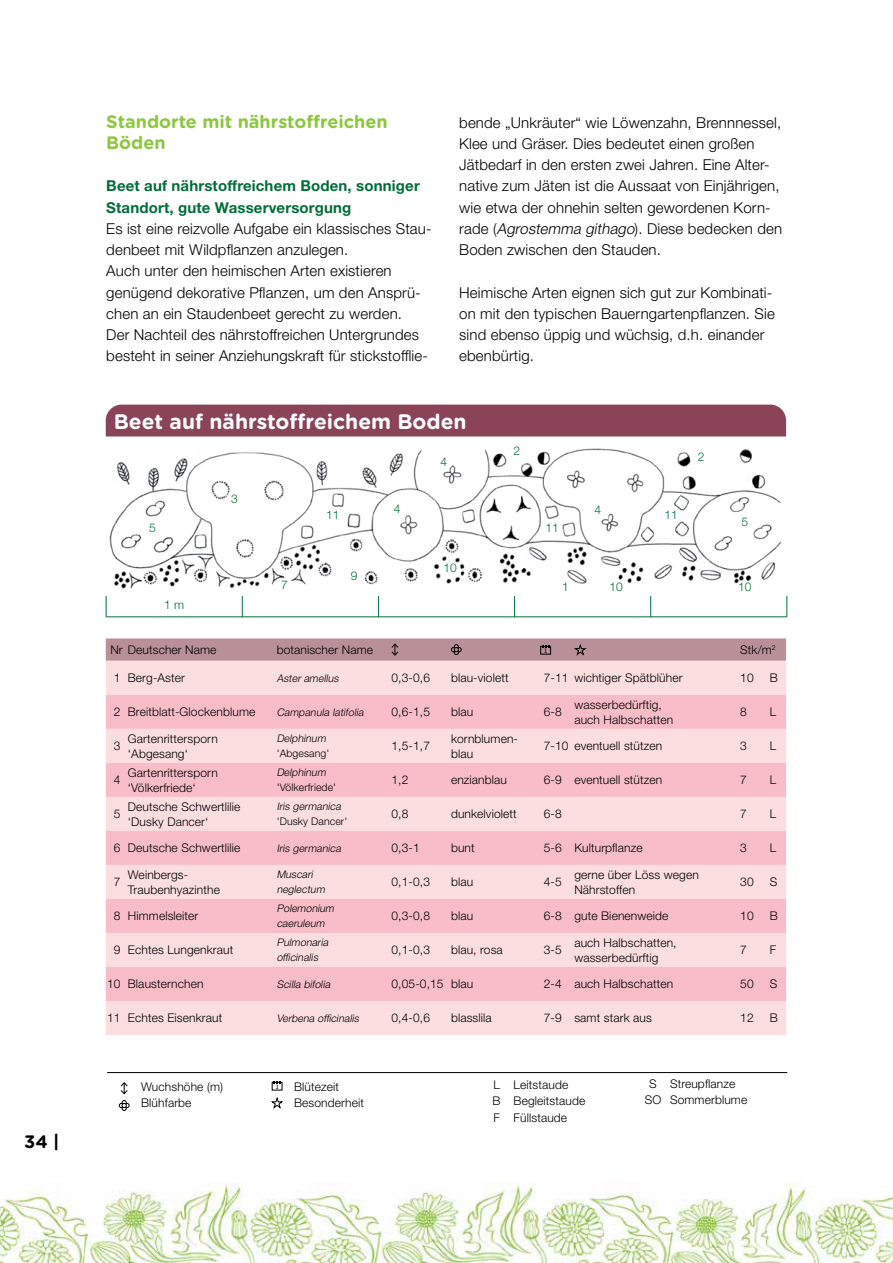
<style>
.page{position:relative;width:893px;height:1263px;background:#fff}
.page>*{position:absolute;margin:0;border:0;box-sizing:border-box;transform-origin:0 0}
.t1{font:700 21px "Gotham Rounded";color:#fff}
.t2{font:700 18px/21.3px "Gotham Rounded";color:#8dc63f}
.t3{font:700 18px "Gotham Rounded";color:#000}
.t4{font:300 15px/21.3px "Helvetica Neue LT Pro";letter-spacing:.01em;color:#000}
.t5{font:700 15px/21.3px "Helvetica Neue LT Pro";letter-spacing:.01em;color:#006d38}
.t6{font:300 12px/15px "Helvetica Neue LT Pro";letter-spacing:.01em;color:#000}
.t7{font:300 12px "Helvetica Neue LT Pro";color:#006d38}
.t8{font:italic 300 10.5px/15px "Helvetica Neue LT Pro";color:#000}
.t9{font:300 10.5px "Helvetica Neue LT Pro";letter-spacing:.01em;color:#000}
.s1{font-style:italic}
</style>
<div class="page">
<img style="left:83px;top:1182px;width:810px;height:81px">
<img style="left:0;top:1190px;width:83px;height:73px">
<div style="left:106px;top:661px;width:680px;height:374px;background:#fcdde0"></div>
<svg style="left:106px;top:695px;width:680px;height:306px;background:#facbd2"></svg>
<svg style="left:106px;top:638px;width:680px;height:23px;background:#ba9299"></svg>
<div style="left:106px;top:405px;width:680px;height:31px;background:#8b4358"></div>
<img style="left:109px;top:448px;width:673px;height:141px">
<svg style="left:106px;top:596px;width:1px;height:20px"></svg>
<svg style="left:786px;top:596px;width:1px;height:21px"></svg>
<svg style="left:242px;top:596px;width:1px;height:20px"></svg>
<svg style="left:378px;top:596px;width:1px;height:20px"></svg>
<svg style="left:514px;top:596px;width:1px;height:20px"></svg>
<svg style="left:650px;top:596px;width:1px;height:20px"></svg>
<hr style="left:106px;top:616px;width:680px;height:1px;background:#006d38">
<svg style="left:119px;top:1082px;width:10px;height:29px"></svg>
<hr style="left:107px;top:1072px;width:680px;height:1px;background:#000">
<div style="left:272px;top:1082px;width:10px;height:8px;border:1px solid #000"></div>
<svg style="left:273px;top:1081px;width:8px;height:8px"></svg>
<svg style="left:271px;top:1097px;width:13px;height:12px"></svg>
<h2 class="t3" style="left:24px;top:1128px;width:37px">34 |</h2>
<h2 class="t2" style="left:106px;top:110px;width:283px">Standorte mit nährstoffreichen<br>Böden</h2>
<p class="t5" style="left:106px;top:175px;width:315px">Beet auf nährstoffreichem Boden, sonniger<br>Standort, gute Wasserversorgung</p>
<p class="t4" style="left:106px;top:218px;width:327px">Es ist eine reizvolle Aufgabe ein klassisches Stau&shy;denbeet mit Wildpflanzen anzulegen.<br>Auch unter den heimischen Arten existieren genügend dekorative Pflanzen, um den Ansprü&shy;chen an ein Staudenbeet gerecht zu werden.<br>Der Nachteil des nährstoffreichen Untergrundes besteht in seiner Anziehungskraft für stickstofflie-</p>
<p class="t4" style="left:459px;top:111px;width:324px">bende „Unkräuter“ wie Löwenzahn, Brennnessel, Klee und Gräser. Dies bedeutet einen großen Jätbedarf in den ersten zwei Jahren. Eine Alter&shy;native zum Jäten ist die Aussaat von Einjährigen, wie etwa der ohnehin selten gewordenen Korn&shy;rade (<span class="s1">Agrostemma githago</span>). Diese bedecken den Boden zwischen den Stauden.</p>
<p class="t4" style="left:459px;top:281px;width:317px">Heimische Arten eignen sich gut zur Kombinati&shy;on mit den typischen Bauerngartenpflanzen. Sie sind ebenso üppig und wüchsig, d.h. einander ebenbürtig.</p>
<h1 class="t1" style="left:114px;top:406px;width:354px">Beet auf nährstoffreichem Boden</h1>
<p class="t7" style="left:440px;top:454px;width:8px">4</p>
<p class="t7" style="left:514px;top:443px;width:8px">2</p>
<p class="t7" style="left:698px;top:449px;width:8px">2</p>
<p class="t7" style="left:149px;top:520px;width:8px">5</p>
<p class="t7" style="left:231px;top:491px;width:8px">3</p>
<p class="t7" style="left:326px;top:507px;width:15px">11</p>
<p class="t7" style="left:394px;top:502px;width:8px">4</p>
<p class="t7" style="left:594px;top:502px;width:8px">4</p>
<p class="t7" style="left:546px;top:520px;width:15px">11</p>
<p class="t7" style="left:665px;top:507px;width:15px">11</p>
<p class="t7" style="left:741px;top:514px;width:8px">5</p>
<p class="t7" style="left:164px;top:598px;width:22px">1 m</p>
<p class="t7" style="left:281px;top:578px;width:8px">7</p>
<p class="t7" style="left:351px;top:569px;width:8px">9</p>
<p class="t7" style="left:443px;top:561px;width:15px">10</p>
<p class="t7" style="left:562px;top:580px;width:8px">1</p>
<p class="t7" style="left:609px;top:580px;width:15px">10</p>
<p class="t7" style="left:738px;top:580px;width:15px">10</p>
<p class="t6" style="left:110px;top:642px;width:108px">Nr Deutscher Name</p>
<p class="t6" style="left:277px;top:642px;width:98px">botanischer Name</p>
<p class="t6" style="left:740px;top:642px;width:37px">Stk/m<sup>2</sup></p>
<p class="t6" style="left:114px;top:670px;width:72px">1 Berg-Aster</p>
<p class="t8" style="left:277px;top:670px;width:66px">Aster amellus</p>
<p class="t6" style="left:391px;top:670px;width:40px">0,3-0,6</p>
<p class="t6" style="left:451px;top:670px;width:59px">blau-violett</p>
<p class="t6" style="left:544px;top:670px;width:140px">7-11 wichtiger Spätblüher</p>
<p class="t6" style="left:740px;top:670px;width:15px">10</p>
<p class="t6" style="left:770px;top:670px;width:10px">B</p>
<p class="t6" style="left:114px;top:704px;width:143px">2 Breitblatt-Glockenblume</p>
<p class="t8" style="left:277px;top:704px;width:91px">Campanula latifolia</p>
<p class="t6" style="left:391px;top:704px;width:40px">0,6-1,5</p>
<p class="t6" style="left:451px;top:704px;width:24px">blau</p>
<p class="t6" style="left:544px;top:704px;width:20px">6-8</p>
<p class="t6" style="left:574px;top:697px;width:100px">wasserbedürftig, auch Halbschatten</p>
<p class="t6" style="left:740px;top:704px;width:8px">8</p>
<p class="t6" style="left:770px;top:704px;width:8px">L</p>
<p class="t6" style="left:114px;top:738px;width:8px">3</p>
<p class="t6" style="left:128px;top:731px;width:91px">Gartenrittersporn ‘Abgesang‘</p>
<p class="t8" style="left:277px;top:731px;width:53px">Delphinum</p>
<p class="t6" style="left:391px;top:738px;width:40px">1,5-1,7</p>
<p class="t6" style="left:451px;top:731px;width:68px">kornblumen&shy;blau</p>
<p class="t6" style="left:544px;top:738px;width:120px">7-10 eventuell stützen</p>
<p class="t6" style="left:740px;top:738px;width:8px">3</p>
<p class="t6" style="left:770px;top:738px;width:8px">L</p>
<p class="t9" style="left:277px;top:747px;width:54px">'Abgesang'</p>
<p class="t6" style="left:114px;top:772px;width:8px">4</p>
<p class="t6" style="left:128px;top:765px;width:91px">Gartenrittersporn ‘Völkerfriede‘</p>
<p class="t8" style="left:277px;top:765px;width:53px">Delphinum</p>
<p class="t9" style="left:277px;top:781px;width:61px">'Völkerfriede'</p>
<p class="t6" style="left:114px;top:806px;width:8px">5</p>
<p class="t6" style="left:128px;top:799px;width:114px">Deutsche Schwertlilie ‘Dusky Dancer‘</p>
<p class="t8" style="left:277px;top:799px;width:68px">Iris germanica</p>
<p class="t9" style="left:277px;top:815px;width:72px">'Dusky Dancer'</p>
<p class="t6" style="left:391px;top:772px;width:18px">1,2</p>
<p class="t6" style="left:451px;top:772px;width:57px">enzianblau</p>
<p class="t6" style="left:544px;top:772px;width:120px">6-9 eventuell stützen</p>
<p class="t6" style="left:740px;top:772px;width:8px">7</p>
<p class="t6" style="left:770px;top:772px;width:8px">L</p>
<p class="t6" style="left:391px;top:806px;width:18px">0,8</p>
<p class="t6" style="left:451px;top:806px;width:67px">dunkelviolett</p>
<p class="t6" style="left:544px;top:806px;width:20px">6-8</p>
<p class="t6" style="left:740px;top:806px;width:8px">7</p>
<p class="t6" style="left:770px;top:806px;width:8px">L</p>
<p class="t6" style="left:114px;top:840px;width:128px">6 Deutsche Schwertlilie</p>
<p class="t8" style="left:277px;top:840px;width:68px">Iris germanica</p>
<p class="t6" style="left:391px;top:840px;width:30px">0,3-1</p>
<p class="t6" style="left:451px;top:840px;width:25px">bunt</p>
<p class="t6" style="left:544px;top:840px;width:100px">5-6 Kulturpflanze</p>
<p class="t6" style="left:740px;top:840px;width:8px">3</p>
<p class="t6" style="left:770px;top:840px;width:8px">L</p>
<p class="t6" style="left:114px;top:874px;width:8px">7</p>
<p class="t6" style="left:128px;top:867px;width:94px">Weinbergs-<br>Traubenhyazinthe</p>
<p class="t8" style="left:277px;top:867px;width:52px">Muscari neglectum</p>
<p class="t6" style="left:391px;top:874px;width:40px">0,1-0,3</p>
<p class="t6" style="left:451px;top:874px;width:24px">blau</p>
<p class="t6" style="left:544px;top:874px;width:20px">4-5</p>
<p class="t6" style="left:574px;top:867px;width:126px">gerne über Löss wegen<br>Nährstoffen</p>
<p class="t6" style="left:740px;top:874px;width:15px">30</p>
<p class="t6" style="left:770px;top:874px;width:9px">S</p>
<p class="t6" style="left:114px;top:908px;width:86px">8 Himmelsleiter</p>
<p class="t8" style="left:277px;top:901px;width:61px">Polemonium caeruleum</p>
<p class="t6" style="left:391px;top:908px;width:40px">0,3-0,8</p>
<p class="t6" style="left:451px;top:908px;width:24px">blau</p>
<p class="t6" style="left:544px;top:908px;width:126px">6-8 gute Bienenweide</p>
<p class="t6" style="left:740px;top:908px;width:15px">10</p>
<p class="t6" style="left:770px;top:908px;width:10px">B</p>
<p class="t6" style="left:114px;top:942px;width:121px">9 Echtes Lungenkraut</p>
<p class="t8" style="left:277px;top:935px;width:55px">Pulmonaria officinalis</p>
<p class="t6" style="left:391px;top:942px;width:40px">0,1-0,3</p>
<p class="t6" style="left:451px;top:942px;width:53px">blau, rosa</p>
<p class="t6" style="left:544px;top:942px;width:20px">3-5</p>
<p class="t6" style="left:574px;top:935px;width:104px">auch Halbschatten, wasserbedürftig</p>
<p class="t6" style="left:740px;top:942px;width:8px">7</p>
<p class="t6" style="left:770px;top:942px;width:8px">F</p>
<p class="t6" style="left:107px;top:976px;width:98px">10 Blausternchen</p>
<p class="t8" style="left:277px;top:976px;width:57px">Scilla bifolia</p>
<p class="t6" style="left:391px;top:976px;width:83px">0,05-0,15 blau</p>
<p class="t6" style="left:544px;top:976px;width:131px">2-4 auch Halbschatten</p>
<p class="t6" style="left:740px;top:976px;width:15px">50</p>
<p class="t6" style="left:770px;top:976px;width:9px">S</p>
<p class="t6" style="left:107px;top:1010px;width:117px">11 Echtes Eisenkraut</p>
<p class="t8" style="left:277px;top:1010px;width:86px">Verbena officinalis</p>
<p class="t6" style="left:391px;top:1010px;width:40px">0,4-0,6</p>
<p class="t6" style="left:451px;top:1010px;width:42px">blasslila</p>
<p class="t6" style="left:544px;top:1010px;width:110px">7-9 samt stark aus</p>
<p class="t6" style="left:740px;top:1010px;width:15px">12</p>
<p class="t6" style="left:770px;top:1010px;width:10px">B</p>
<p class="t6" style="left:294px;top:1078px;width:71px;line-height:16.5px">Blütezeit<br>Besonderheit</p>
<p class="t6" style="left:645px;top:1075px;width:18px;line-height:16.5px;text-align:center">S<br>SO</p>
<p class="t6" style="left:670px;top:1075px;width:79px;line-height:16.5px">Streupflanze<br>Sommerblume</p>
<p class="t6" style="left:141px;top:1078px;width:83px;line-height:16.5px">Wuchshöhe (m)<br>Blühfarbe</p>
<p class="t6" style="left:493px;top:1076px;width:10px;line-height:16.5px;text-align:justify">L B F</p>
<p class="t6" style="left:514px;top:1076px;width:73px;line-height:16.5px">Leitstaude<br>Begleitstaude<br>Füllstaude</p>
</div>
